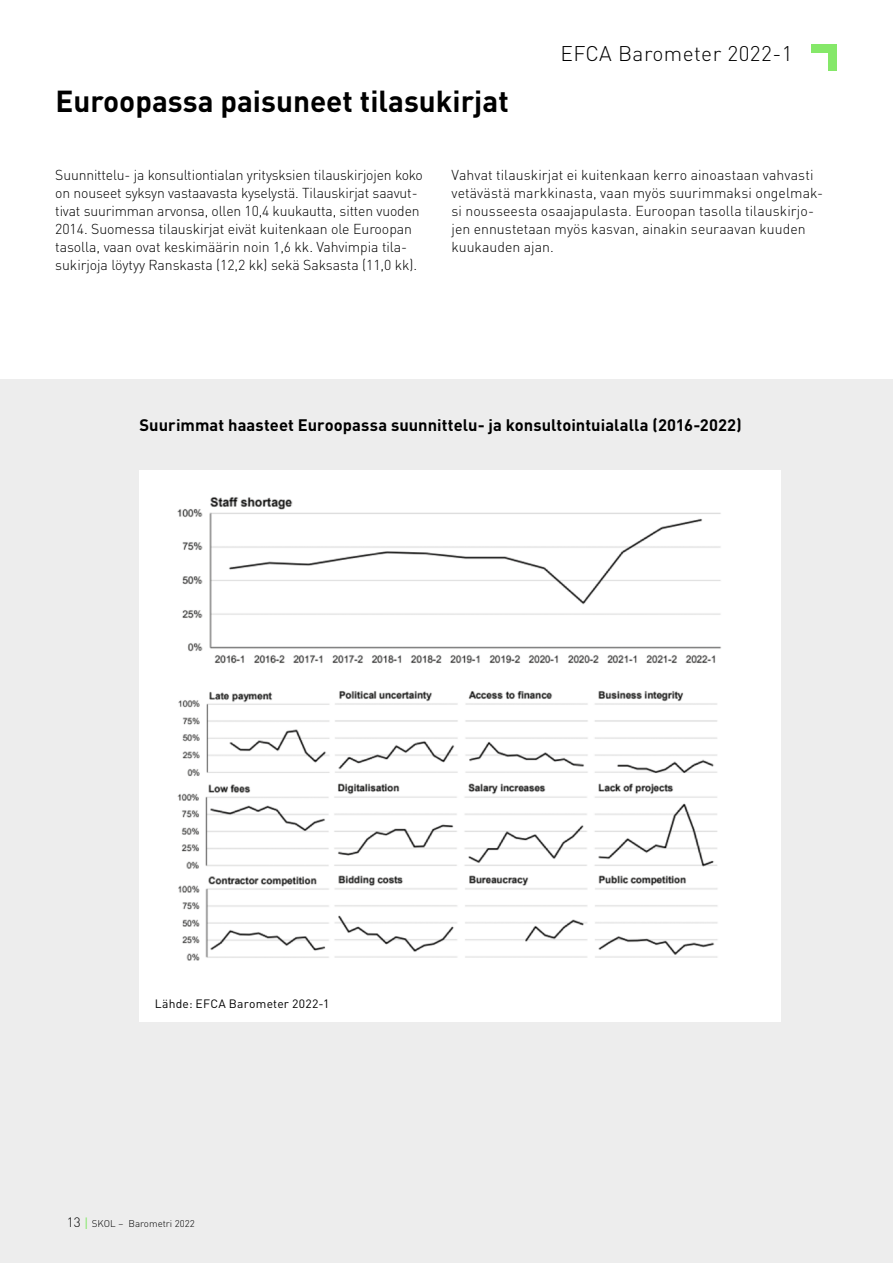
<style>
.page{position:relative;width:893px;height:1263px;background:#fff}
.page>*{position:absolute;margin:0;border:0;box-sizing:border-box;transform-origin:0 0}
.t1{font:700 30px "DIN Pro";color:#000}
.t2{font:300 21px "DIN Pro";letter-spacing:.02em;color:#000}
.t3{font:700 16.5px "DIN Pro";letter-spacing:.005em;color:#000}
.t4{font:300 14.25px/18px "DIN Pro";letter-spacing:-.005em;color:#000}
.t5{font:12px "DIN Pro";letter-spacing:.02em;color:#000}
.t6{font:300 9.6px "DIN Pro";color:#000}
.s1{font-size:13.35px}
.s2{font-weight:400;font-size:13.35px;color:#85e869}
</style>
<div class="page">
<div style="left:0;top:379px;width:893px;height:884px;background:#ededed"></div>
<div style="left:140px;top:470px;width:641px;height:551px;background:#fff"></div>
<div style="left:811px;top:45px;width:26px;height:8px;background:#85e869"></div>
<div style="left:828px;top:45px;width:9px;height:26px;background:#85e869"></div>
<img style="left:177px;top:497px;width:544px;height:464px">
<h1 class="t1" style="left:55px;top:78px;width:455px">Euroopassa paisuneet tilasukirjat</h1>
<h2 class="t2" style="left:560px;top:37px;width:234px">EFCA Barometer 2022-1</h2>
<p class="t4" style="left:55px;top:165px;width:369px">Suunnittelu- ja konsultiontialan yritysksien tilauskirjojen koko on nouseet syksyn vastaavasta kyselystä. Tilauskirjat saavut&shy;tivat suurimman arvonsa, ollen 10,4 kuukautta, sitten vuoden 2014. Suomessa tilauskirjat eivät kuitenkaan ole Euroopan tasolla, vaan ovat keskimäärin noin 1,6 kk. Vahvimpia tila&shy;sukirjoja löytyy Ranskasta (12,2 kk) sekä Saksasta (11,0 kk).</p>
<p class="t4" style="left:452px;top:165px;width:373px">Vahvat tilauskirjat ei kuitenkaan kerro ainoastaan vahvasti vetävästä markkinasta, vaan myös suurimmaksi ongelmak&shy;si nousseesta osaajapulasta. Euroopan tasolla tilauskirjo&shy;jen ennustetaan myös kasvan, ainakin seuraavan kuuden kuukauden ajan.</p>
<p class="t3" style="left:140px;top:412px;width:604px">Suurimmat haasteet Euroopassa suunnittelu- ja konsultointuialalla (2016-2022)</p>
<p class="t5" style="left:155px;top:995px;width:176px">Lähde: EFCA Barometer 2022-1</p>
<p class="t6" style="left:67px;top:1216px;width:129px"><span class="s1">13</span> <span class="s2">|</span> SKOL – Barometri 2022</p>
</div>
